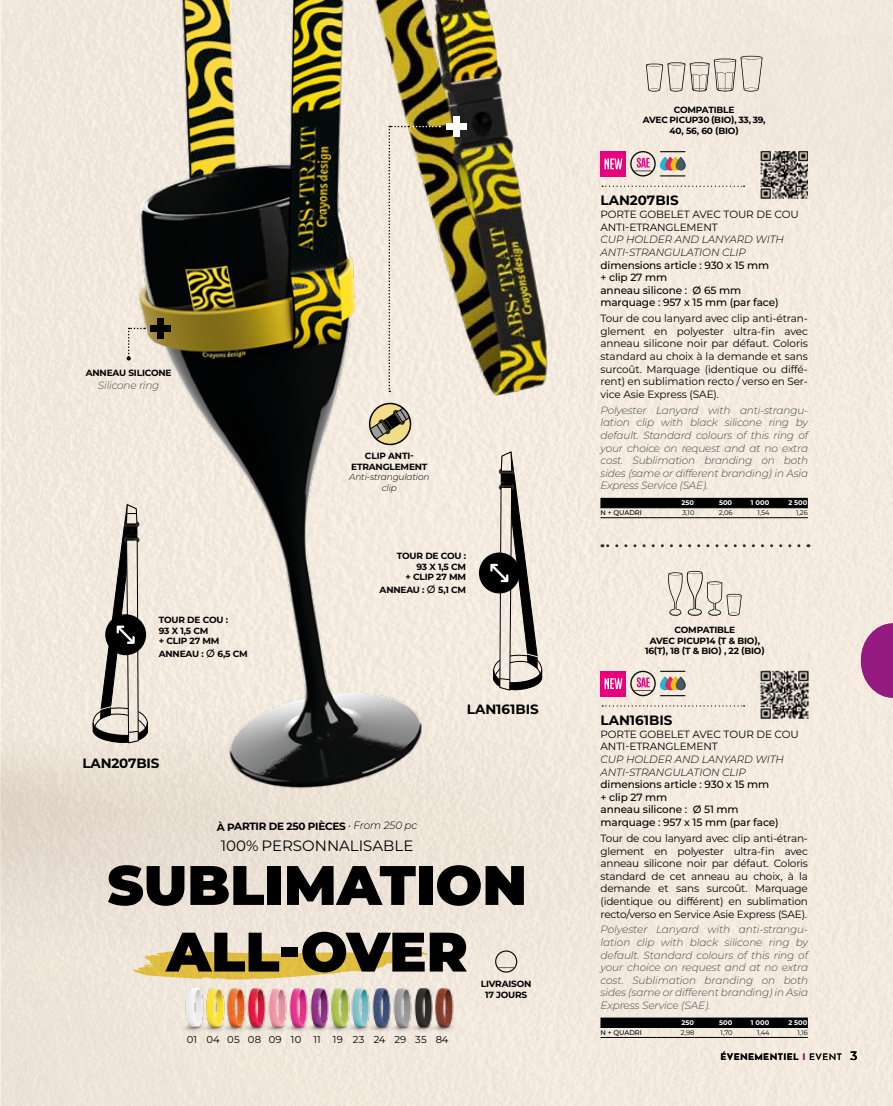
<style>
.page{position:relative;width:893px;height:1106px;background:#f3eadf}
.page>*{position:absolute;margin:0;border:0;box-sizing:border-box;transform-origin:0 0}
.t1{font:900 55.5px/66.6px "Montserrat";color:#000;text-align:center}
.t2{font:15px "Montserrat";color:#000}
.t3{font:700 13.5px "Montserrat";color:#000}
.t4{font:10.5px/12.6px "Montserrat";letter-spacing:-.01em;color:#000;text-align:justify}
.t5{font:italic 300 10.5px/12.6px "Montserrat";letter-spacing:-.02em;color:#4a4a49;text-align:justify}
.t6{font:500 10.5px/12.6px "Montserrat";letter-spacing:-.01em;color:#000}
.t7{font:italic 300 10.5px/12.6px "Montserrat";letter-spacing:-.01em;color:#000}
.t8{font:700 10.5px "Montserrat";color:#000}
.t9{font:10.05px "Montserrat";letter-spacing:.01em;color:#000}
.t10{font:700 9px/10.5px "Montserrat";letter-spacing:-.02em;color:#000;text-align:center}
.t11{font:700 9px "Josefin Sans";letter-spacing:.04em;color:#000}
.t12{font:italic 300 9px/10.5px "Montserrat";letter-spacing:-.02em;color:#000;text-align:center}
.t13{font:6.75px "Montserrat";color:#000}
.t14{font:700 6.75px "Montserrat";color:#fff}
.t15{font:500 6.75px "Montserrat";color:#000}
.s1{font-weight:500;font-size:10.5px}
.s2{font-weight:300;font-style:italic}
.s3{font-weight:400}
.s4{color:#951b81}
.s5{font-family:"Montserrat";font-weight:500;font-size:12px}
</style>
<div class="page">
<img style="left:0;top:65px;width:656px;height:1041px">
<div style="left:600px;top:498px;width:208px;height:9px;background:#000"></div>
<hr style="left:600px;top:507px;width:56px;height:1px;background:#000">
<hr style="left:656px;top:507px;width:38px;height:1px;background:#000">
<hr style="left:694px;top:507px;width:39px;height:1px;background:#000">
<hr style="left:733px;top:507px;width:37px;height:1px;background:#000">
<hr style="left:770px;top:507px;width:38px;height:1px;background:#000">
<hr style="left:656px;top:517px;width:38px;height:1px;background:#000">
<hr style="left:694px;top:517px;width:39px;height:1px;background:#000">
<hr style="left:733px;top:517px;width:37px;height:1px;background:#000">
<hr style="left:770px;top:517px;width:38px;height:1px;background:#000">
<hr style="left:600px;top:517px;width:56px;height:1px;background:#000">
<img style="left:761px;top:151px;width:47px;height:47px">
<svg style="left:621px;top:186px;width:124px;height:1px"></svg>
<div style="left:600px;top:151px;width:26px;height:25px;background:#e6007d"></div>
<svg style="left:630px;top:151px;width:55px;height:25px"></svg>
<svg style="left:600px;top:1017px;width:208px;height:10px;background:#0e0d0d"></svg>
<hr style="left:600px;top:1027px;width:56px;height:1px;background:#000">
<hr style="left:656px;top:1027px;width:38px;height:1px;background:#000">
<hr style="left:694px;top:1027px;width:39px;height:1px;background:#000">
<hr style="left:733px;top:1027px;width:37px;height:1px;background:#000">
<hr style="left:770px;top:1027px;width:38px;height:1px;background:#000">
<hr style="left:656px;top:1037px;width:38px;height:1px;background:#000">
<hr style="left:694px;top:1037px;width:39px;height:1px;background:#000">
<hr style="left:733px;top:1037px;width:37px;height:1px;background:#000">
<hr style="left:770px;top:1037px;width:38px;height:1px;background:#000">
<hr style="left:600px;top:1037px;width:56px;height:1px;background:#000">
<img style="left:761px;top:670px;width:47px;height:48px">
<svg style="left:602px;top:705px;width:143px;height:1px"></svg>
<div style="left:600px;top:670px;width:26px;height:26px;background:#e6007d"></div>
<svg style="left:605px;top:678px;width:17px;height:11px"></svg>
<svg style="left:630px;top:670px;width:55px;height:26px"></svg>
<hr style="left:660px;top:670px;width:25px;height:2px;background:#21211f">
<svg style="left:495px;top:950px;width:22px;height:22px"></svg>
<img style="left:291px;top:988px;width:11px;height:45px">
<img style="left:374px;top:988px;width:11px;height:45px">
<img style="left:302px;top:988px;width:21px;height:45px">
<img style="left:323px;top:988px;width:21px;height:45px">
<img style="left:228px;top:988px;width:12px;height:45px">
<img style="left:177px;top:988px;width:21px;height:45px">
<img style="left:270px;top:988px;width:21px;height:45px">
<img style="left:240px;top:988px;width:30px;height:45px">
<img style="left:385px;top:988px;width:21px;height:45px">
<img style="left:198px;top:988px;width:30px;height:45px">
<img style="left:436px;top:988px;width:21px;height:45px">
<img style="left:406px;top:988px;width:30px;height:45px">
<img style="left:344px;top:988px;width:30px;height:45px">
<svg style="left:602px;top:544px;width:197px;height:3px"></svg>
<svg style="left:646px;top:56px;width:116px;height:36px"></svg>
<svg style="left:668px;top:571px;width:74px;height:45px"></svg>
<img style="left:437px;top:0;width:184px;height:426px">
<div style="left:446px;top:123px;width:21px;height:7px;background:#fff"></div>
<div style="left:453px;top:116px;width:7px;height:21px;background:#fff"></div>
<img style="left:125px;top:0;width:312px;height:797px">
<svg style="left:92px;top:504px;width:56px;height:240px"></svg>
<div style="left:479px;top:552px;width:41px;height:41px;background:#000;border-radius:50%"></div>
<svg style="left:490px;top:451px;width:52px;height:240px"></svg>
<div style="left:150px;top:325px;width:21px;height:6px;background:#000"></div>
<div style="left:157px;top:318px;width:7px;height:20px;background:#000"></div>
<svg style="left:127px;top:328px;width:18px;height:32px"></svg>
<svg style="left:132px;top:950px;width:298px;height:29px"></svg>
<svg style="left:861px;top:623px;width:32px;height:74px"></svg>
<svg style="left:370px;top:403px;width:40px;height:41px"></svg>
<div style="left:369px;top:403px;width:42px;height:42px;border:2px solid #000;border-radius:50%"></div>
<svg style="left:389px;top:126px;width:51px;height:266px"></svg>
<p class="t10" style="left:86px;top:367px;width:87px">ANNEAU SILICONE</p>
<p class="t5" style="left:98px;top:378px;width:63px">Silicone ring</p>
<p class="t10" style="left:159px;top:614px;width:71px;text-align:left">TOUR DE COU :<br>93 X 1,5 CM<br>+ CLIP 27 MM</p>
<p class="t10" style="left:159px;top:648px;width:90px">ANNEAU : <span class="s1">Ø</span> 6,5 CM</p>
<p class="t3" style="left:82px;top:753px;width:78px">LAN207BIS</p>
<p class="t10" style="left:351px;top:450px;width:78px">CLIP ANTI-<br>ETRANGLEMENT</p>
<p class="t12" style="left:349px;top:471px;width:82px">Anti-strangulation clip</p>
<p class="t10" style="left:397px;top:550px;width:71px;text-align:right">TOUR DE COU :<br>93 X 1,5 CM<br>+ CLIP 27 MM</p>
<p class="t10" style="left:380px;top:584px;width:88px">ANNEAU : <span class="s1">Ø</span> 5,1 CM</p>
<p class="t3" style="left:467px;top:699px;width:74px">LAN161BIS</p>
<p class="t8" style="left:217px;top:820px;width:202px;rotate:-1deg">À PARTIR DE 250 PIÈCES <span class="s2">• From 250 pc</span></p>
<h2 class="t2" style="left:221px;top:835px;width:194px">100% PERSONNALISABLE</h2>
<h1 class="t1" style="left:107px;top:852px;width:421px">SUBLIMATION<br>ALL-OVER</h1>
<p class="t9" style="left:187px;top:1032px;width:263px">01 04 05 08 09 10 11 19 23 24 29 35 84</p>
<p class="t10" style="left:481px;top:978px;width:52px">LIVRAISON<br>17 JOURS</p>
<p class="t10" style="left:643px;top:104px;width:124px">COMPATIBLE<br>AVEC PICUP30 (BIO), 33, 39,<br>40, 56, 60 (BIO)</p>
<p class="t3" style="left:600px;top:191px;width:80px">LAN207BIS</p>
<p class="t4" style="left:600px;top:208px;width:200px">PORTE GOBELET AVEC TOUR DE COU<br>ANTI-ETRANGLEMENT</p>
<p class="t7" style="left:600px;top:233px;width:185px">CUP HOLDER AND LANYARD WITH<br>ANTI-STRANGULATION CLIP</p>
<p class="t6" style="left:600px;top:258px;width:180px">dimensions article : 930 x 15 mm<br>+ clip 27 mm<br>anneau silicone : Ø 65 mm marquage : 957 x 15 mm (par face)</p>
<p class="t4" style="left:600px;top:312px;width:209px">Tour de cou lanyard avec clip anti-étran&shy;glement en polyester ultra-fin avec anneau silicone noir par défaut. Coloris standard au choix à la demande et sans surcoût. Marquage (identique ou diffé&shy;rent) en sublimation recto / verso en Ser&shy;vice Asie Express (SAE).</p>
<p class="t5" style="left:601px;top:403px;width:209px">Polyester Lanyard with anti-strangu&shy;lation clip with black silicone ring by default. Standard colours of this ring of your choice on request and at no extra cost. Sublimation branding on both sides (same or different branding) in Asia Express Service (SAE).</p>
<p class="t14" style="left:681px;top:498px;width:14px">250</p>
<p class="t14" style="left:719px;top:498px;width:15px">500</p>
<p class="t14" style="left:751px;top:498px;width:20px">1 000</p>
<p class="t14" style="left:788px;top:498px;width:21px">2 500</p>
<p class="t15" style="left:600px;top:508px;width:43px">N + QUADRI</p>
<p class="t13" style="left:682px;top:508px;width:14px">3,10</p>
<p class="t13" style="left:719px;top:508px;width:15px">2,06</p>
<p class="t13" style="left:757px;top:508px;width:14px">1,54</p>
<p class="t13" style="left:796px;top:508px;width:13px">1,26</p>
<p class="t10" style="left:645px;top:624px;width:121px">COMPATIBLE<br>AVEC PICUP14 (T &amp; BIO),<br>16(T), 18 (T &amp; BIO) , 22 (BIO)</p>
<p class="t3" style="left:600px;top:710px;width:74px">LAN161BIS</p>
<p class="t4" style="left:600px;top:727px;width:200px">PORTE GOBELET AVEC TOUR DE COU<br>ANTI-ETRANGLEMENT</p>
<p class="t7" style="left:600px;top:752px;width:185px">CUP HOLDER AND LANYARD WITH<br>ANTI-STRANGULATION CLIP</p>
<p class="t6" style="left:600px;top:777px;width:180px">dimensions article : 930 x 15 mm<br>+ clip 27 mm<br>anneau silicone : Ø 51 mm marquage : 957 x 15 mm (par face)</p>
<p class="t4" style="left:600px;top:831px;width:209px">Tour de cou lanyard avec clip anti-étran&shy;glement en polyester ultra-fin avec anneau silicone noir par défaut. Coloris standard de cet anneau au choix, à la demande et sans surcoût. Marquage (identique ou différent) en sublimation recto/verso en Service Asie Express (SAE).</p>
<p class="t5" style="left:601px;top:923px;width:209px">Polyester Lanyard with anti-strangu&shy;lation clip with black silicone ring by default. Standard colours of this ring of your choice on request and at no extra cost. Sublimation branding on both sides (same or different branding) in Asia Express Service (SAE).</p>
<p class="t14" style="left:681px;top:1017px;width:14px">250</p>
<p class="t14" style="left:719px;top:1017px;width:15px">500</p>
<p class="t14" style="left:751px;top:1017px;width:20px">1 000</p>
<p class="t14" style="left:788px;top:1017px;width:21px">2 500</p>
<p class="t15" style="left:600px;top:1027px;width:43px">N + QUADRI</p>
<p class="t13" style="left:681px;top:1027px;width:15px">2,98</p>
<p class="t13" style="left:721px;top:1027px;width:14px">1,70</p>
<p class="t13" style="left:757px;top:1027px;width:14px">1,44</p>
<p class="t13" style="left:797px;top:1027px;width:12px">1,16</p>
<p class="t11" style="left:684px;top:1048px;width:159px">NOUVEAUTÉS 2025 I <span class="s3">NEWS 2025</span></p>
<p class="t11" style="left:720px;top:1048px;width:138px">ÉVENEMENTIEL <span class="s4">I</span> <span class="s3">EVENT</span> <span class="s5">3</span></p>
</div>
